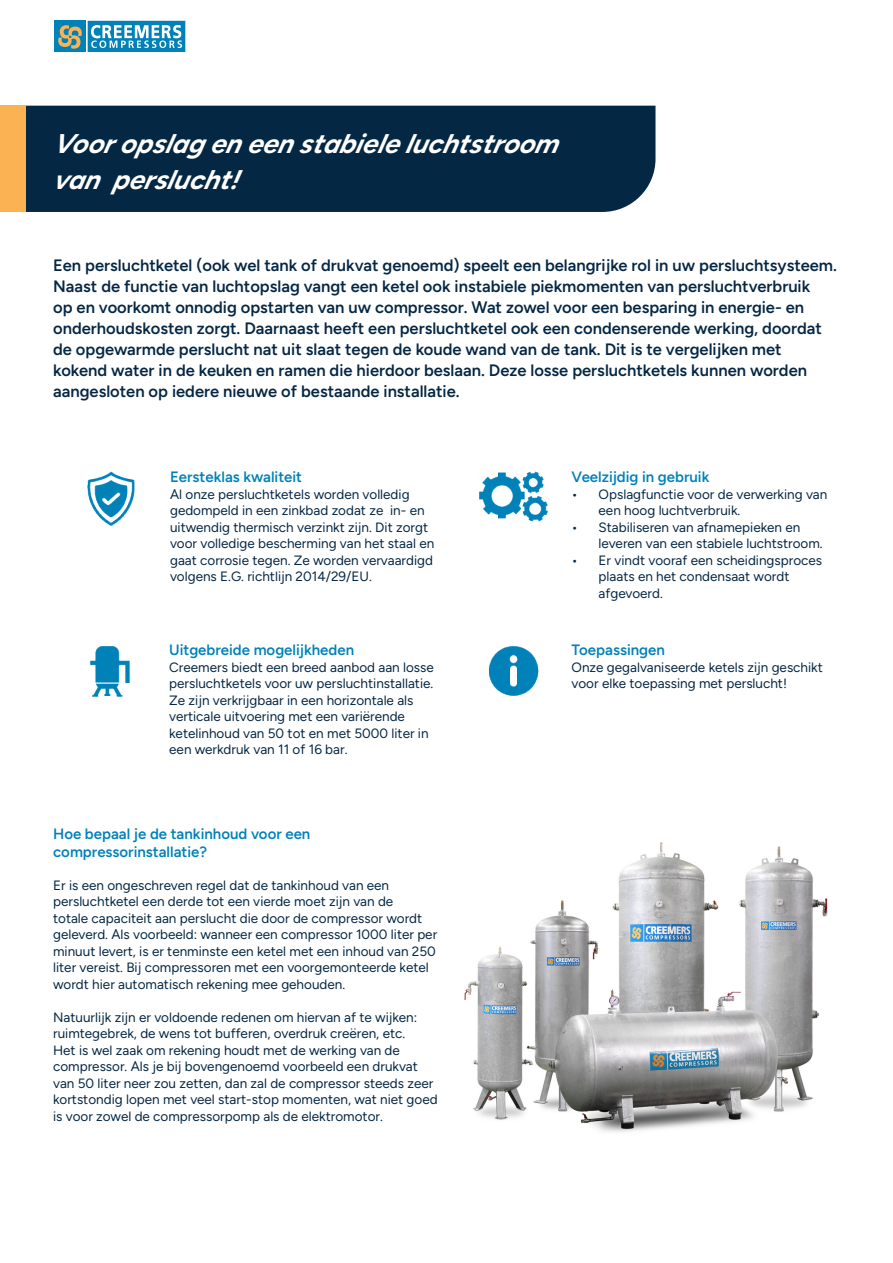
<style>
.page{position:relative;width:893px;height:1263px;background:#fff}
.page>*{position:absolute;margin:0;border:0;box-sizing:border-box;transform-origin:0 0}
.t1{font:italic 700 27px/36px "Figtree";color:#fff}
.Intro_tekst{font:600 16.5px/21px "Figtree";color:#052744}
.Subheader{font:600 15px/18px "Figtree";color:#0082b9}
.t2{font:13.5px/16.5px "Figtree";color:#052744}
</style>
<div class="page">
<img style="left:464px;top:842px;width:364px;height:290px">
<div style="left:54px;top:21px;width:32px;height:31px;background:#0082b9"></div>
<svg style="left:58px;top:25px;width:24px;height:24px"></svg>
<svg style="left:88px;top:21px;width:97px;height:31px"></svg>
<div style="left:25px;top:106px;width:630px;height:106px;background:#042844"></div>
<div style="left:0;top:106px;width:25px;height:106px;background:#fbb252"></div>
<img style="left:87px;top:471px;width:48px;height:55px">
<img style="left:89px;top:646px;width:41px;height:51px">
<img style="left:489px;top:645px;width:50px;height:51px">
<img style="left:479px;top:471px;width:69px;height:51px">
<p class="t1" style="left:53px;top:125px;width:515px">Vooropslag eneenstabieleluchtstroom van perslucht!</p>
<p class="Intro_tekst" style="left:53px;top:255px;width:785px">Een persluchtketel (ook wel tank of drukvat genoemd) speelt een belangrijke rol in uw persluchtsysteem.<br>Naast de functie van luchtopslag vangt een ketel ook instabiele piekmomenten van persluchtverbruik<br>op en voorkomt onnodig opstarten van uw compressor. Wat zowel voor een besparing in energie- en onderhoudskosten zorgt. Daarnaast heeft een persluchtketel ook een condenserende werking, doordat de opgewarmde perslucht nat uit slaat tegen de koude wand van de tank. Dit is te vergelijken met kokend water in de keuken en ramen die hierdoor beslaan. Deze losse persluchtketels kunnen worden aangesloten op iedere nieuwe of bestaande installatie.</p>
<p class="Subheader" style="left:170px;top:468px;width:134px">Eersteklas kwaliteit</p>
<p class="t2" style="left:170px;top:486px;width:260px">Al onze persluchtketels worden volledig gedompeld in een zinkbad zodat ze in- en uitwendig thermisch verzinkt zijn. Dit zorgt</p>
<p class="t2" style="left:170px;top:535px;width:266px;text-align:justify">voor volledige bescherming van het staal en gaat corrosie tegen. Ze worden vervaardigd volgens E.G. richtlijn 2014/29/EU.</p>
<p class="Subheader" style="left:169px;top:641px;width:186px">Uitgebreide mogelijkheden</p>
<p class="t2" style="left:169px;top:659px;width:266px">Creemers biedt een breed aanbod aan losse persluchtketels voor uw persluchtinstallatie.<br>Ze zijn verkrijgbaar in een horizontale als verticale uitvoering met een variërende ketelinhoud van 50 tot en met 5000 liter in een werkdruk van 11 of 16 bar.</p>
<p class="Subheader" style="left:53px;top:824px;width:259px">Hoe bepaal je de tankinhoud voor een compressorinstallatie?</p>
<p class="t2" style="left:53px;top:877px;width:386px">Er is een ongeschreven regel dat de tankinhoud van een persluchtketel een derde tot een vierde moet zijn van de<br>totale capaciteit aan perslucht die door de compressor wordt geleverd. Als voorbeeld: wanneer een compressor 1000 liter per minuut levert, is er tenminste een ketel met een inhoud van 250 liter vereist. Bij compressoren met een voorgemonteerde ketel wordt hier automatisch rekening mee gehouden.</p>
<p class="t2" style="left:53px;top:1009px;width:386px">Natuurlijk zijn er voldoende redenen om hiervan af te wijken: ruimtegebrek, de wens tot bufferen, overdruk creëren, etc.<br>Het is wel zaak om rekening houdt met de werking van de compressor. Als je bij bovengenoemd voorbeeld een drukvat van 50 liter neer zou zetten, dan zal de compressor steeds zeer kortstondig lopen met veel start-stop momenten, wat niet goed is voor zowel de compressorpomp als de elektromotor.</p>
<p class="Subheader" style="left:572px;top:468px;width:139px">Veelzijdig in gebruik</p>
<p class="t2" style="left:599px;top:486px;width:230px;text-indent:-27px">• Opslagfunctie voor de verwerking van een hoog luchtverbruik.</p>
<p class="t2" style="left:599px;top:519px;width:226px;text-indent:-27px">• Stabiliseren van afnamepieken en leveren van een stabiele luchtstroom.</p>
<p class="t2" style="left:599px;top:552px;width:225px;text-indent:-27px">• Er vindt vooraf een scheidingsproces plaats en het condensaat wordt afgevoerd.</p>
<p class="Subheader" style="left:572px;top:641px;width:95px">Toepassingen</p>
<p class="t2" style="left:572px;top:659px;width:253px">Onze gegalvaniseerde ketels zijn geschikt voor elke toepassing met perslucht!</p>
</div>
